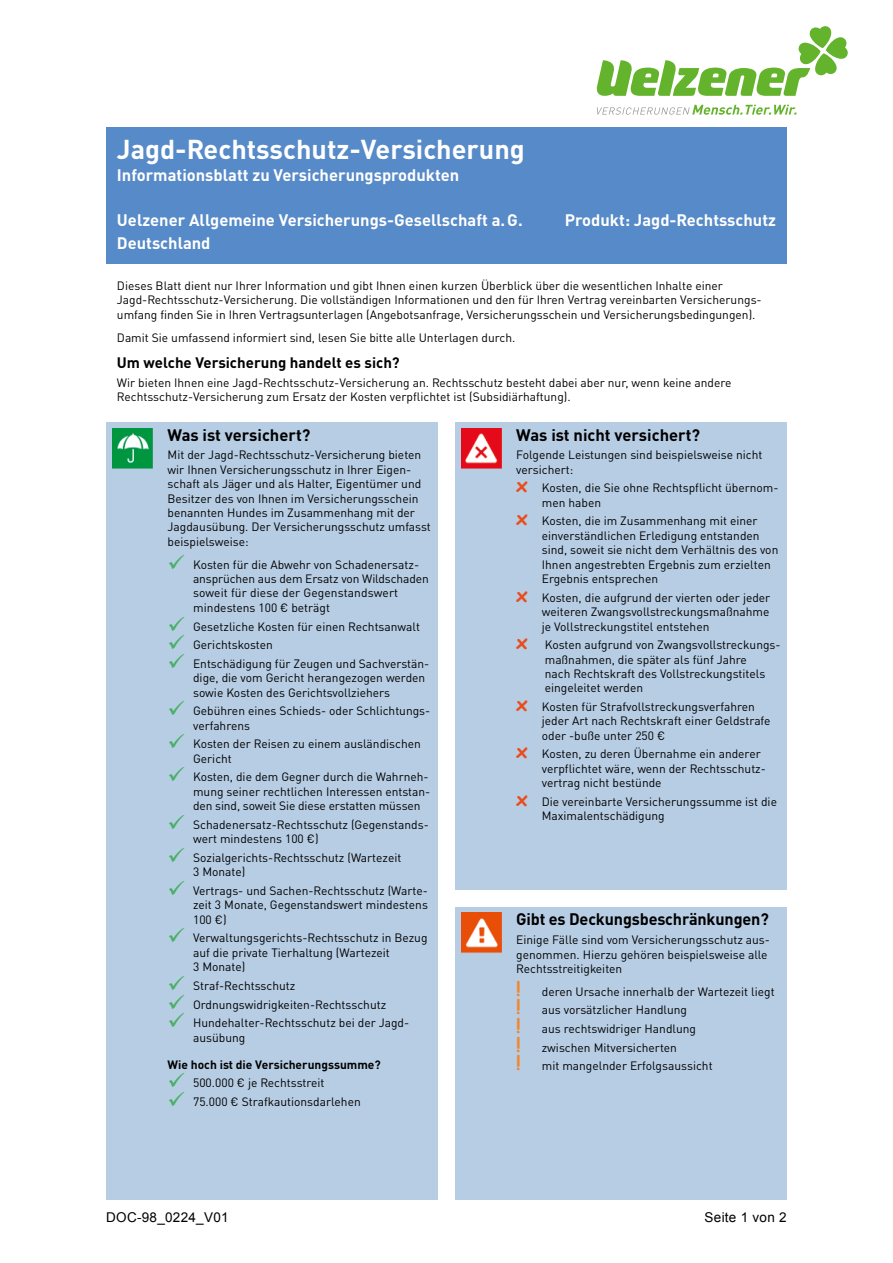
<style>
.page{position:relative;width:893px;height:1263px;background:#fff}
.page>*{position:absolute;margin:0;border:0;box-sizing:border-box;transform-origin:0 0}
.t1{font:700 27px "DINOT";color:#fff}
.t2{font:700 19.5px "Comic Sans MS";color:#f1862e}
.t3{font:700 19.5px "Comic Sans MS";color:#e94d1b}
.t4{font:700 16.5px/22.5px "DINOT";color:#fff}
.t5{font:700 16.5px "DINOT";letter-spacing:-.01em;color:#000}
.t6{font:700 15px "DINOT";color:#000}
.t7{font:13.5px "Arial";letter-spacing:.02em;color:#000}
.t8{font:12px/14.4px "DINOT";color:#000}
.t9{font:700 12px "DINOT";color:#000}
.s1{color:#49b065}
.s2{font-family:"Comic Sans MS";font-weight:700;font-size:19.5px;color:#e94d1b}
.s3{font-family:"Comic Sans MS";font-weight:700;font-size:19.5px;color:#f1862e}
</style>
<div class="page">
<div style="left:106px;top:128px;width:681px;height:136px;background:#578ac8"></div>
<div style="left:106px;top:422px;width:332px;height:777px;background:#b7cde4"></div>
<img style="left:112px;top:428px;width:41px;height:40px">
<div style="left:455px;top:907px;width:332px;height:292px;background:#b7cde4"></div>
<img style="left:461px;top:913px;width:40px;height:40px">
<div style="left:455px;top:422px;width:332px;height:468px;background:#b7cde4"></div>
<img style="left:461px;top:428px;width:40px;height:40px">
<svg style="left:597px;top:105px;width:200px;height:10px"></svg>
<svg style="left:596px;top:26px;width:252px;height:70px"></svg>
<h1 class="t1" style="left:117px;top:131px;width:409px">Jagd-Rechtsschutz-Versicherung</h1>
<h3 class="t4" style="left:117px;top:164px;width:344px">Informationsblatt zu Versicherungsprodukten</h3>
<h3 class="t4" style="left:117px;top:209px;width:407px">Uelzener Allgemeine Versicherungs-Gesellschaft a. G.<br>Deutschland</h3>
<h3 class="t4" style="left:565px;top:208px;width:213px">Produkt: Jagd-Rechtsschutz</h3>
<p class="t8" style="left:117px;top:278px;width:646px">Dieses Blatt dient nur Ihrer Information und gibt Ihnen einen kurzen Überblick über die wesentlichen Inhalte einer<br>Jagd-Rechtsschutz-Versicherung. Die vollständigen Informationen und den für Ihren Vertrag vereinbarten Versicherungs&shy;umfang finden Sie in Ihren Vertragsunterlagen (Angebotsanfrage, Versicherungsschein und Versicherungsbedingungen).</p>
<p class="t8" style="left:117px;top:330px;width:400px">Damit Sie umfassend informiert sind, lesen Sie bitte alle Unterlagen durch.</p>
<p class="t6" style="left:117px;top:353px;width:284px">Um welche Versicherung handelt es sich?</p>
<p class="t8" style="left:117px;top:375px;width:616px">Wir bieten Ihnen eine Jagd-Rechtsschutz-Versicherung an. Rechtsschutz besteht dabei aber nur, wenn keine andere<br>Rechtsschutz-Versicherung zum Ersatz der Kosten verpflichtet ist (Subsidiärhaftung).</p>
<h3 class="t5" style="left:168px;top:424px;width:144px">Was ist versichert?</h3>
<p class="t8" style="left:168px;top:448px;width:265px">Mit der Jagd-Rechtsschutz-Versicherung bieten wir Ihnen Versicherungsschutz in Ihrer Eigen&shy;schaft als Jäger und als Halter, Eigentümer und Besitzer des von Ihnen im Versicherungsschein benannten Hundes im Zusammenhang mit der Jagdausübung. Der Versicherungsschutz umfasst beispielsweise:</p>
<p class="t8" style="left:193px;top:557px;width:237px;text-indent:-26px"><span class="s1">✓</span> Kosten für die Abwehr von Schadenersatz&shy;ansprüchen aus dem Ersatz von Wildschaden soweit für diese der Gegenstandswert mindestens 100 € beträgt</p>
<p class="t8" style="left:168px;top:619px;width:254px"><span class="s1">✓</span> Gesetzliche Kosten für einen Rechtsanwalt</p>
<p class="t8" style="left:168px;top:637px;width:107px"><span class="s1">✓</span> Gerichtskosten</p>
<p class="t8" style="left:193px;top:656px;width:238px;text-indent:-26px"><span class="s1">✓</span> Entschädigung für Zeugen und Sachverstän&shy;dige, die vom Gericht herangezogen werden sowie Kosten des Gerichtsvollziehers</p>
<p class="t8" style="left:193px;top:703px;width:239px;text-indent:-26px"><span class="s1">✓</span> Gebühren eines Schieds- oder Schlichtungs&shy;verfahrens</p>
<p class="t8" style="left:193px;top:736px;width:229px;text-indent:-26px"><span class="s1">✓</span> Kosten der Reisen zu einem ausländischen<br>Gericht</p>
<p class="t8" style="left:193px;top:770px;width:239px;text-indent:-26px"><span class="s1">✓</span> Kosten, die dem Gegner durch die Wahrneh&shy;mung seiner rechtlichen Interessen entstan&shy;den sind, soweit Sie diese erstatten müssen</p>
<p class="t8" style="left:193px;top:817px;width:237px;text-indent:-26px"><span class="s1">✓</span> Schadenersatz-Rechtsschutz (Gegenstands&shy;wert mindestens 100 €)</p>
<p class="t8" style="left:193px;top:850px;width:210px;text-indent:-26px"><span class="s1">✓</span> Sozialgerichts-Rechtsschutz (Wartezeit<br>3 Monate)</p>
<p class="t8" style="left:193px;top:883px;width:236px;text-align:justify;text-indent:-26px"><span class="s1">✓</span> Vertrags- und Sachen-Rechtsschutz (Warte&shy;zeit 3 Monate, Gegenstandswert mindestens 100 €)</p>
<p class="t8" style="left:193px;top:931px;width:236px;text-indent:-26px"><span class="s1">✓</span> Verwaltungsgerichts-Rechtsschutz in Bezug auf die private Tierhaltung (Wartezeit<br>3 Monate)</p>
<p class="t8" style="left:168px;top:978px;width:129px"><span class="s1">✓</span> Straf-Rechtsschutz</p>
<p class="t8" style="left:168px;top:997px;width:220px"><span class="s1">✓</span> Ordnungswidrigkeiten-Rechtsschutz</p>
<p class="t8" style="left:193px;top:1015px;width:218px;text-indent:-26px"><span class="s1">✓</span> Hundehalter-Rechtsschutz bei der Jagd&shy;ausübung</p>
<p class="t9" style="left:168px;top:1056px;width:215px">Wie hoch ist die Versicherungssumme?</p>
<p class="t8" style="left:168px;top:1076px;width:159px"><span class="s1">✓</span> 500.000 € je Rechtsstreit</p>
<p class="t8" style="left:168px;top:1094px;width:195px"><span class="s1">✓</span> 75.000 € Strafkautionsdarlehen</p>
<h3 class="t5" style="left:516px;top:424px;width:185px">Was ist nicht versichert?</h3>
<p class="t8" style="left:516px;top:448px;width:248px">Folgende Leistungen sind beispielsweise nicht versichert:</p>
<p class="t8" style="left:542px;top:481px;width:238px;text-indent:-26px"><span class="s2">x</span> Kosten, die Sie ohne Rechtspflicht übernom&shy;men haben</p>
<p class="t8" style="left:542px;top:514px;width:238px;text-indent:-26px"><span class="s2">x</span> Kosten, die im Zusammenhang mit einer einverständlichen Erledigung entstanden sind, soweit sie nicht dem Verhältnis des von Ihnen angestrebten Ergebnis zum erzielten Ergebnis entsprechen</p>
<p class="t8" style="left:542px;top:590px;width:230px;text-align:justify;text-indent:-26px"><span class="s2">x</span> Kosten, die aufgrund der vierten oder jeder weiteren Zwangsvollstreckungsmaßnahme je Vollstreckungstitel entstehen</p>
<h2 class="t3" style="left:516px;top:628px;width:13px">x</h2>
<p class="t8" style="left:545px;top:637px;width:237px">Kosten aufgrund von Zwangsvollstreckungs&shy;maßnahmen, die später als fünf Jahre<br>nach Rechtskraft des Vollstreckungstitels eingeleitet werden</p>
<p class="t8" style="left:542px;top:699px;width:230px;text-indent:-26px"><span class="s2">x</span> Kosten für Strafvollstreckungsverfahren jeder Art nach Rechtskraft einer Geldstrafe oder -buße unter 250 €</p>
<p class="t8" style="left:542px;top:747px;width:226px;text-indent:-26px"><span class="s2">x</span> Kosten, zu deren Übernahme ein anderer verpflichtet wäre, wenn der Rechtsschutz&shy;vertrag nicht bestünde</p>
<p class="t8" style="left:542px;top:794px;width:237px;text-indent:-26px"><span class="s2">x</span> Die vereinbarte Versicherungssumme ist die<br>Maximalentschädigung</p>
<h3 class="t5" style="left:516px;top:909px;width:254px">Gibt es Deckungsbeschränkungen?</h3>
<p class="t8" style="left:516px;top:932px;width:255px">Einige Fälle sind vom Versicherungsschutz aus&shy;genommen. Hierzu gehören beispielsweise alle<br>Rechtsstreitigkeiten</p>
<h2 class="t2" style="left:516px;top:974px;width:6px">!</h2>
<p class="t8" style="left:516px;top:982px;width:260px;line-height:18.6px;text-indent:26px">deren Ursache innerhalb der Wartezeit liegt <span class="s3">!</span> aus vorsätzlicher Handlung<br><span class="s3">!</span> aus rechtswidriger Handlung<br><span class="s3">!</span> zwischen Mitversicherten<br><span class="s3">!</span> mit mangelnder Erfolgsaussicht</p>
<p class="t7" style="left:106px;top:1208px;width:124px">DOC-98_0224_V01</p>
<p class="t7" style="left:705px;top:1208px;width:84px">Seite 1 von 2</p>
</div>
